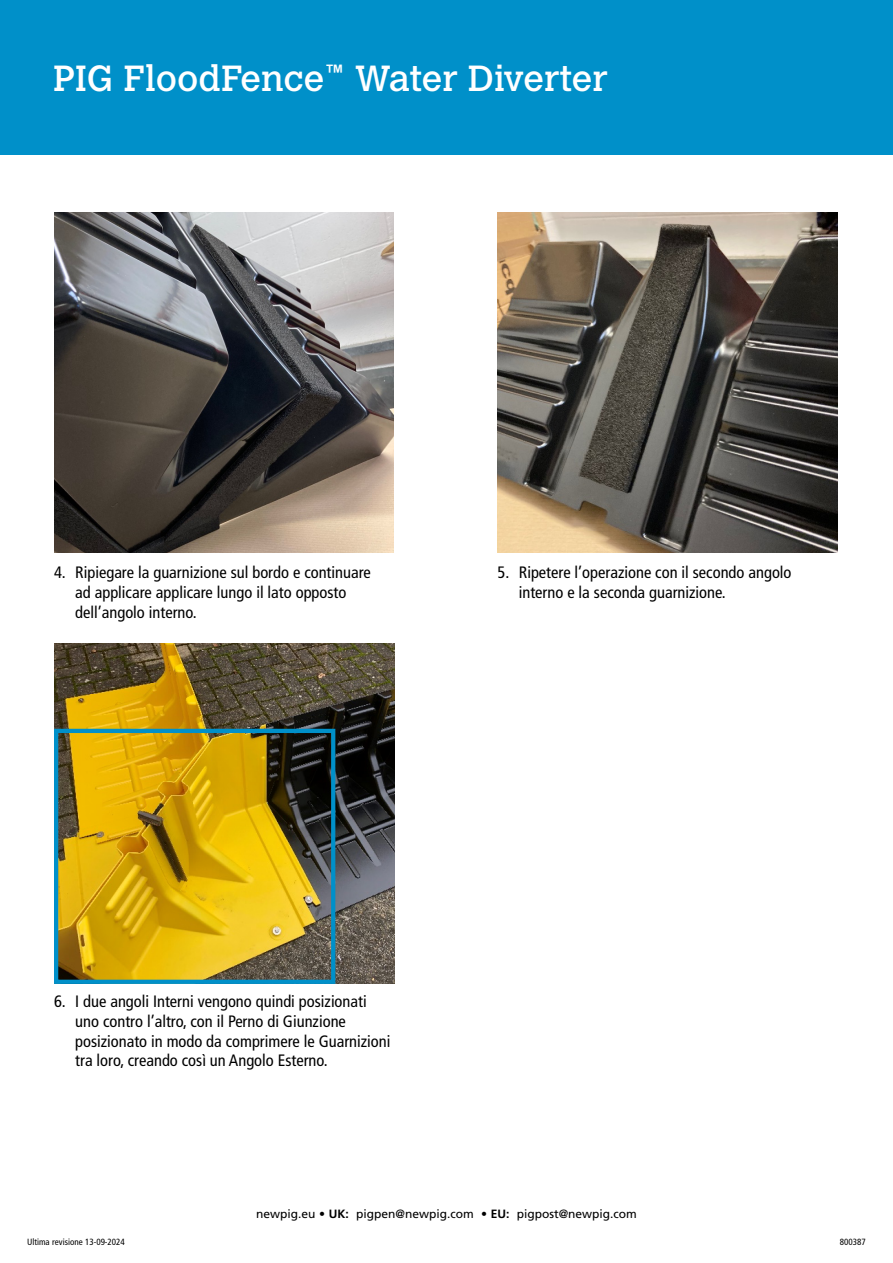
<style>
.page{position:relative;width:893px;height:1263px;background:#fff}
.page>*{position:absolute;margin:0;border:0;box-sizing:border-box;transform-origin:0 0}
.t1{font:36px "Calvert MT Pro";color:#fff}
.t2{font:condensed 16.5px/19.8px "Frutiger LT Pro";color:#000}
.t3{font:12px "Frutiger LT Pro";color:#000}
.t4{font:condensed 9px "Frutiger LT Pro";color:#000}
.s1{font-weight:700}
</style>
<div class="page">
<img style="left:497px;top:213px;width:341px;height:340px">
<img style="left:54px;top:213px;width:339px;height:340px">
<img style="left:54px;top:644px;width:340px;height:340px">
<div style="left:54px;top:729px;width:281px;height:255px;border:4px solid #0090c9"></div>
<div style="left:0;top:0;width:893px;height:154px;background:#0090c9"></div>
<h1 class="t1" style="left:53px;top:57px;width:556px">PIG FloodFence<sup>™</sup> Water Diverter</h1>
<p class="t2" style="left:75px;top:562px;width:297px;text-indent:-21px">4. Ripiegare la guarnizione sul bordo e continuare ad applicare applicare lungo il lato opposto dell’angolo interno.</p>
<p class="t2" style="left:519px;top:562px;width:274px;text-indent:-21px">5. Ripetere l’operazione con il secondo angolo interno e la seconda guarnizione.</p>
<p class="t2" style="left:75px;top:991px;width:317px;text-indent:-21px">6. I due angoli Interni vengono quindi posizionati uno contro l’altro, con il Perno di Giunzione posizionato in modo da comprimere le Guarnizioni tra loro, creando così un Angolo Esterno.</p>
<p class="t3" style="left:256px;top:1207px;width:382px">newpig.eu <span class="s1">• UK:</span> pigpen@newpig.com <span class="s1">• EU:</span> pigpost@newpig.com</p>
<p class="t4" style="left:27px;top:1236px;width:99px">Ultima revisione 13-09-2024</p>
<p class="t4" style="left:840px;top:1236px;width:27px">800387</p>
</div>
